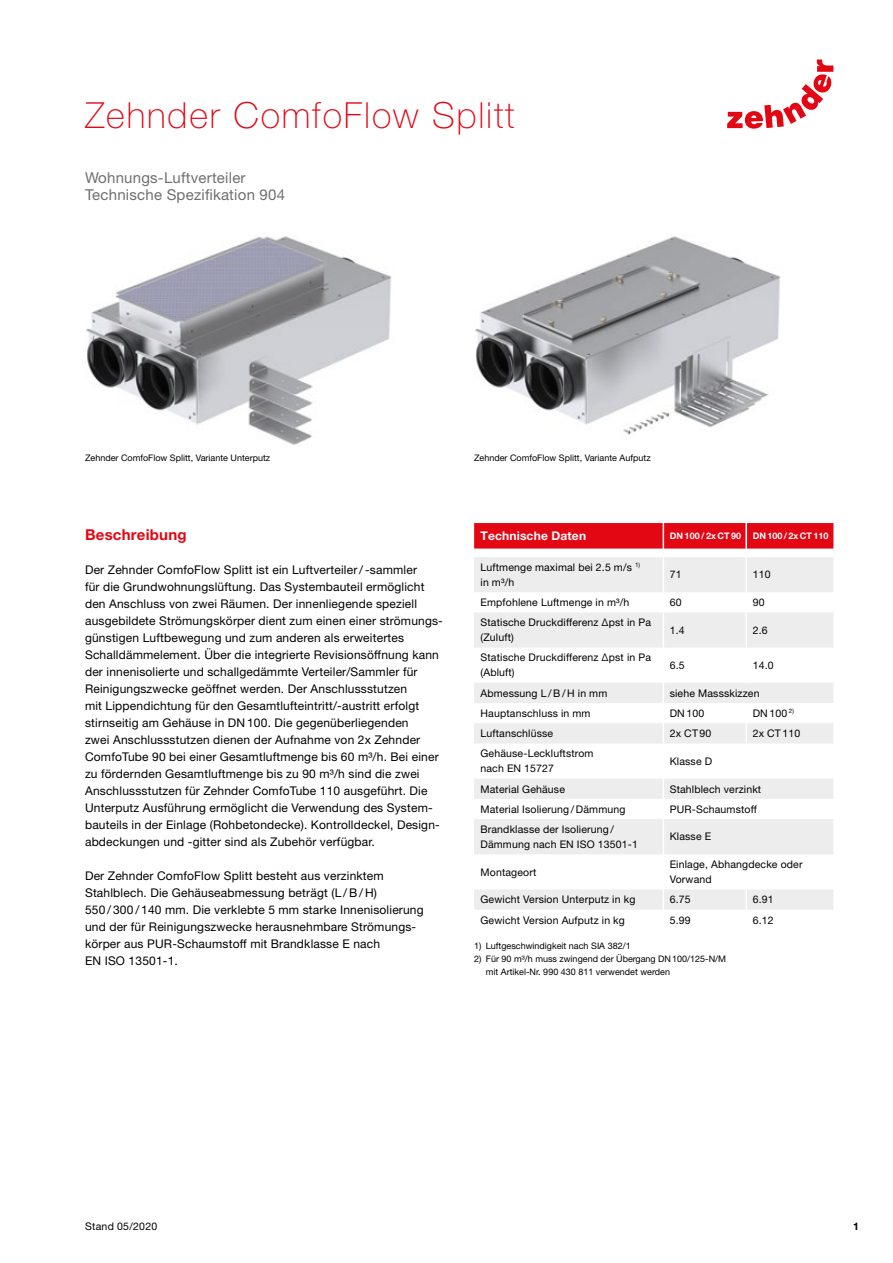
<style>
.page{position:relative;width:893px;height:1263px;background:#fff}
.page>*{position:absolute;margin:0;border:0;box-sizing:border-box;transform-origin:0 0}
.t1{font:100 36px "Helvetica Neue LT Pro";letter-spacing:.05em;color:#e30613}
.t2{font:15px/17px "Helvetica Neue LT Pro";letter-spacing:.015em;color:#706f6f}
.t3{font:700 15px "Helvetica Neue LT Pro";letter-spacing:.015em;color:#e30613}
.t4{font:12px/17px "Helvetica Neue LT Pro";letter-spacing:.015em;color:#000}
.t5{font:700 12px "Helvetica Neue LT Pro";letter-spacing:.015em;color:#fff}
.t6{font:10.5px/14.9px "Helvetica Neue LT Pro";letter-spacing:.015em;color:#000}
.t7{font:700 10.5px "Helvetica Neue LT Pro";color:#000}
.t8{font:9px/12.8px "Helvetica Neue LT Pro";color:#000}
.t9{font:700 9px "Helvetica Neue LT Pro";letter-spacing:.015em;color:#fff}
</style>
<div class="page">
<svg style="left:727px;top:60px;width:106px;height:69px"></svg>
<img style="left:86px;top:236px;width:306px;height:209px">
<img style="left:475px;top:236px;width:306px;height:199px">
<svg style="left:474px;top:557px;width:359px;height:353px;fill:#ededed"></svg>
<hr style="left:663px;top:557px;width:1px;height:35px;background:#fff">
<hr style="left:745px;top:557px;width:2px;height:35px;background:#fff">
<svg style="left:663px;top:592px;width:1px;height:20px"></svg>
<hr style="left:745px;top:592px;width:2px;height:20px;background:#fff">
<hr style="left:663px;top:612px;width:1px;height:36px;background:#fff">
<hr style="left:745px;top:612px;width:2px;height:36px;background:#fff">
<hr style="left:663px;top:648px;width:1px;height:35px;background:#fff">
<hr style="left:745px;top:648px;width:2px;height:35px;background:#fff">
<hr style="left:745px;top:703px;width:2px;height:20px;background:#fff">
<svg style="left:663px;top:683px;width:1px;height:60px"></svg>
<hr style="left:745px;top:723px;width:2px;height:20px;background:#fff">
<hr style="left:663px;top:743px;width:1px;height:36px;background:#fff">
<svg style="left:663px;top:779px;width:1px;height:40px"></svg>
<hr style="left:663px;top:819px;width:1px;height:35px;background:#fff">
<hr style="left:663px;top:854px;width:1px;height:35px;background:#fff">
<hr style="left:745px;top:889px;width:2px;height:21px;background:#fff">
<svg style="left:663px;top:889px;width:1px;height:21px"></svg>
<svg style="left:474px;top:523px;width:359px;height:26px;background:#e30b18"></svg>
<hr style="left:745px;top:523px;width:2px;height:26px;background:#fff">
<h1 class="t1" style="left:85px;top:94px;width:431px">Zehnder ComfoFlow Splitt</h1>
<p class="t2" style="left:85px;top:169px;width:202px">Wohnungs-Luftverteiler<br>Technische Spezifikation 904</p>
<p class="t8" style="left:85px;top:452px;width:187px">Zehnder ComfoFlow Splitt, Variante Unterputz</p>
<p class="t8" style="left:474px;top:452px;width:178px">Zehnder ComfoFlow Splitt, Variante Aufputz</p>
<p class="t3" style="left:85px;top:525px;width:103px">Beschreibung</p>
<p class="t4" style="left:85px;top:561px;width:359px">Der Zehnder ComfoFlow Splitt ist ein Luftverteiler/-sammler<br>für die Grundwohnungslüftung. Das Systembauteil ermöglicht den Anschluss von zwei Räumen. Der innenliegende speziell ausgebildete Strömungskörper dient zum einen einer strömungs&shy;günstigen Luftbewegung und zum anderen als erweitertes Schalldämmelement. Über die integrierte Revisionsöffnung kann der innenisolierte und schallgedämmte Verteiler/Sammler für Reinigungszwecke geöffnet werden. Der Anschlussstutzen<br>mit Lippendichtung für den Gesamtlufteintritt/-austritt erfolgt stirnseitig am Gehäuse in DN 100. Die gegenüberliegenden<br>zwei Anschlussstutzen dienen der Aufnahme von 2x Zehnder ComfoTube 90 bei einer Gesamtluftmenge bis 60 m³/h. Bei einer zu fördernden Gesamtluftmenge bis zu 90 m³/h sind die zwei Anschlussstutzen für Zehnder ComfoTube 110 ausgeführt. Die Unterputz Ausführung ermöglicht die Verwendung des System&shy;bauteils in der Einlage (Rohbetondecke). Kontrolldeckel, Design&shy;abdeckungen und -gitter sind als Zubehör verfügbar.</p>
<p class="t4" style="left:85px;top:867px;width:340px">Der Zehnder ComfoFlow Splitt besteht aus verzinktem Stahlblech. Die Gehäuseabmessung beträgt (L /B/ H)<br>550 / 300 / 140 mm. Die verklebte 5 mm starke Innenisolierung und der für Reinigungszwecke herausnehmbare Strömungs&shy;körper aus PUR-Schaumstoff mit Brandklasse E nach<br>EN ISO 13501-1.</p>
<p class="t5" style="left:480px;top:528px;width:107px">Technische Daten</p>
<p class="t9" style="left:670px;top:530px;width:73px">DN 100 / 2x CT 90</p>
<p class="t9" style="left:753px;top:530px;width:77px">DN100 / 2xCT110</p>
<p class="t6" style="left:480px;top:559px;width:161px">Luftmenge maximal bei 2.5 m/s <sup>1) </sup>in m³/h</p>
<p class="t6" style="left:670px;top:567px;width:13px">71</p>
<p class="t6" style="left:753px;top:567px;width:19px">110</p>
<p class="t6" style="left:480px;top:595px;width:150px">Empfohlene Luftmenge in m³/h</p>
<p class="t6" style="left:670px;top:595px;width:13px">60</p>
<p class="t6" style="left:753px;top:595px;width:13px">90</p>
<p class="t6" style="left:480px;top:615px;width:172px">Statische Druckdifferenz Δpst in Pa (Zuluft)</p>
<p class="t6" style="left:670px;top:622px;width:16px">1.4</p>
<p class="t6" style="left:753px;top:622px;width:16px">2.6</p>
<p class="t6" style="left:480px;top:650px;width:172px">Statische Druckdifferenz Δpst in Pa (Abluft)</p>
<p class="t6" style="left:670px;top:657px;width:16px">6.5</p>
<p class="t6" style="left:753px;top:657px;width:22px">14.0</p>
<p class="t6" style="left:480px;top:685px;width:128px">Abmessung L /B/ H in mm</p>
<p class="t6" style="left:670px;top:685px;width:91px">siehe Massskizzen</p>
<p class="t6" style="left:480px;top:705px;width:112px">Hauptanschluss in mm</p>
<p class="t6" style="left:670px;top:705px;width:36px">DN 100</p>
<p class="t6" style="left:753px;top:705px;width:43px">DN 100 <sup>2)</sup></p>
<p class="t6" style="left:480px;top:726px;width:74px">Luftanschlüsse</p>
<p class="t6" style="left:670px;top:726px;width:43px">2x CT 90</p>
<p class="t6" style="left:753px;top:726px;width:49px">2x CT 110</p>
<p class="t6" style="left:480px;top:746px;width:115px">Gehäuse-Leckluftstrom nach EN 15727</p>
<p class="t6" style="left:670px;top:753px;width:44px">Klasse D</p>
<p class="t6" style="left:480px;top:781px;width:86px">Material Gehäuse</p>
<p class="t6" style="left:670px;top:781px;width:93px">Stahlblech verzinkt</p>
<p class="t6" style="left:480px;top:801px;width:146px">Material Isolierung / Dämmung</p>
<p class="t6" style="left:670px;top:801px;width:89px">PUR-Schaumstoff</p>
<p class="t6" style="left:480px;top:822px;width:159px">Brandklasse der Isolierung /<br>Dämmung nach EN ISO 13501-1</p>
<p class="t6" style="left:670px;top:829px;width:43px">Klasse E</p>
<p class="t6" style="left:480px;top:864px;width:57px">Montageort</p>
<p class="t6" style="left:670px;top:857px;width:134px">Einlage, Abhangdecke oder<br>Vorwand</p>
<p class="t6" style="left:480px;top:892px;width:156px">Gewicht Version Unterputz in kg</p>
<p class="t6" style="left:670px;top:892px;width:22px">6.75</p>
<p class="t6" style="left:753px;top:892px;width:22px">6.91</p>
<p class="t6" style="left:480px;top:912px;width:146px">Gewicht Version Aufputz in kg</p>
<p class="t6" style="left:670px;top:912px;width:22px">5.99</p>
<p class="t6" style="left:753px;top:912px;width:22px">6.12</p>
<p class="t8" style="left:474px;top:940px;width:158px">1) Luftgeschwindigkeit nach SIA 382/1</p>
<p class="t8" style="left:486px;top:952px;width:242px;text-indent:-12px">2) Für 90 m³/h muss zwingend der Übergang DN100/125-N/M mit Artikel-Nr. 990 430 811 verwendet werden</p>
<p class="t6" style="left:85px;top:1219px;width:74px">Stand 05/2020</p>
<p class="t7" style="left:853px;top:1220px;width:7px">1</p>
</div>
